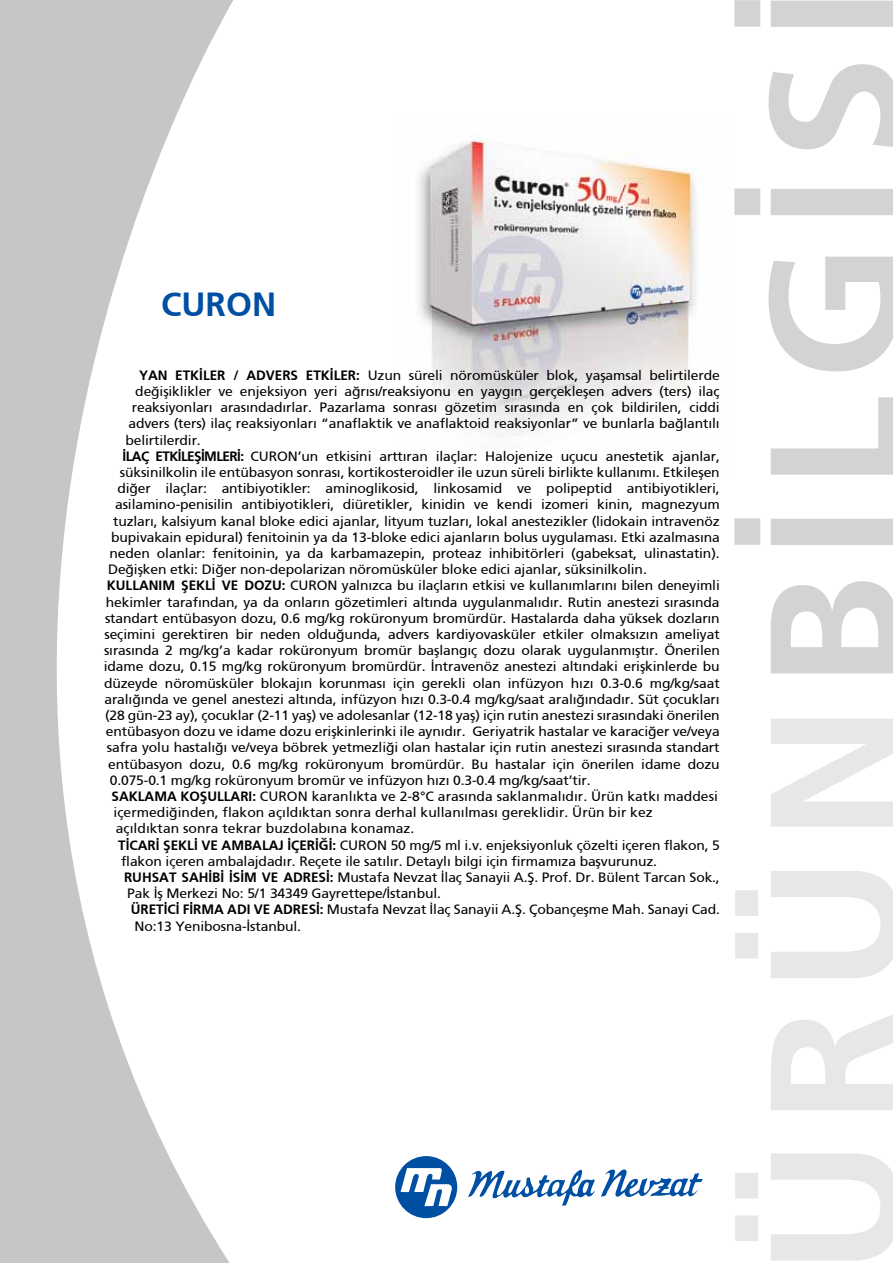
<style>
.page{position:relative;width:893px;height:1263px;background:#fff}
.page>*{position:absolute;margin:0;border:0;box-sizing:border-box;transform-origin:0 0}
.t1{font:182.7px "Frutiger TX Bold";letter-spacing:.085em;color:#d1d3d4}
.t2{font:33.45px "Frutiger TX Bold";color:#004fa3}
.t3{font:13.5px "Frutiger TX";letter-spacing:-.01em;color:#000}
.s1{font-family:"Frutiger TX Bold"}
.s2{color:#e6e7e8}
</style>
<div class="page">
<img style="left:418px;top:133px;width:286px;height:304px">
<svg style="left:0;top:0;width:234px;height:1263px"></svg>
<svg style="left:468px;top:1169px;width:235px;height:37px"></svg>
<svg style="left:395px;top:1156px;width:62px;height:62px"></svg>
<h2 class="t2" style="left:161px;top:285px;width:116px">CURON</h2>
<p class="t3" style="left:139px;top:367px;width:582px"><span class="s1">YAN ETKİLER / ADVERS ETKİLER:</span> Uzun süreli nöromüsküler blok, yaşamsal belirtilerde</p>
<p class="t3" style="left:135px;top:383px;width:586px">değişiklikler ve enjeksiyon yeri ağrısı/reaksiyonu en yaygın gerçekleşen advers (ters) ilaç</p>
<p class="t3" style="left:132px;top:399px;width:589px">reaksiyonları arasındadırlar. Pazarlama sonrası gözetim sırasında en çok bildirilen, ciddi</p>
<p class="t3" style="left:129px;top:416px;width:593px">advers (ters) ilaç reaksiyonları “anaflaktik ve anaflaktoid reaksiyonlar” ve bunlarla bağlantılı</p>
<p class="t3" style="left:125px;top:432px;width:77px">belirtilerdir.</p>
<p class="t3" style="left:123px;top:448px;width:599px"><span class="s1">İLAÇ ETKİLEŞİMLERİ:</span> CURON’un etkisini arttıran ilaçlar: Halojenize uçucu anestetik ajanlar,</p>
<p class="t3" style="left:120px;top:464px;width:601px">süksinilkolin ile entübasyon sonrası, kortikosteroidler ile uzun süreli birlikte kullanımı. Etkileşen</p>
<p class="t3" style="left:117px;top:480px;width:604px">diğer ilaçlar: antibiyotikler: aminoglikosid, linkosamid ve polipeptid antibiyotikleri,</p>
<p class="t3" style="left:115px;top:497px;width:606px">asilamino-penisilin antibiyotikleri, diüretikler, kinidin ve kendi izomeri kinin, magnezyum</p>
<p class="t3" style="left:113px;top:513px;width:608px">tuzları, kalsiyum kanal bloke edici ajanlar, lityum tuzları, lokal anestezikler (lidokain intravenöz</p>
<p class="t3" style="left:111px;top:529px;width:610px">bupivakain epidural) fenitoinin ya da 13-bloke edici ajanların bolus uygulaması. Etki azalmasına</p>
<p class="t3" style="left:110px;top:545px;width:612px">neden olanlar: fenitoinin, ya da karbamazepin, proteaz inhibitörleri (gabeksat, ulinastatin).</p>
<p class="t3" style="left:108px;top:561px;width:540px">Değişken etki: Diğer non-depolarizan nöromüsküler bloke edici ajanlar, süksinilkolin.</p>
<p class="t3" style="left:107px;top:578px;width:614px"><span class="s1">KULLANIM ŞEKLİ VE DOZU:</span> CURON yalnızca bu ilaçların etkisi ve kullanımlarını bilen deneyimli</p>
<p class="t3" style="left:106px;top:594px;width:615px">hekimler tarafından, ya da onların gözetimleri altında uygulanmalıdır. Rutin anestezi sırasında</p>
<p class="t3" style="left:105px;top:610px;width:616px">standart entübasyon dozu, 0.6 mg/kg roküronyum bromürdür. Hastalarda daha yüksek dozların</p>
<p class="t3" style="left:104px;top:626px;width:617px">seçimini gerektiren bir neden olduğunda, advers kardiyovasküler etkiler olmaksızın ameliyat</p>
<p class="t3" style="left:104px;top:642px;width:617px">sırasında 2 mg/kg’a kadar roküronyum bromür başlangıç dozu olarak uygulanmıştır. Önerilen</p>
<p class="t3" style="left:104px;top:659px;width:617px">idame dozu, 0.15 mg/kg roküronyum bromürdür. İntravenöz anestezi altındaki erişkinlerde bu</p>
<p class="t3" style="left:104px;top:675px;width:617px">düzeyde nöromüsküler blokajın korunması için gerekli olan infüzyon hızı 0.3-0.6 mg/kg/saat</p>
<p class="t3" style="left:104px;top:691px;width:617px">aralığında ve genel anestezi altında, infüzyon hızı 0.3-0.4 mg/kg/saat aralığındadır. Süt çocukları</p>
<p class="t3" style="left:105px;top:707px;width:616px">(28 gün-23 ay), çocuklar (2-11 yaş) ve adolesanlar (12-18 yaş) için rutin anestezi sırasındaki önerilen</p>
<p class="t3" style="left:106px;top:723px;width:615px">entübasyon dozu ve idame dozu erişkinlerinki ile aynıdır. Geriyatrik hastalar ve karaciğer ve/veya</p>
<p class="t3" style="left:107px;top:740px;width:614px">safra yolu hastalığı ve/veya böbrek yetmezliği olan hastalar için rutin anestezi sırasında standart</p>
<p class="t3" style="left:108px;top:756px;width:613px">entübasyon dozu, 0.6 mg/kg roküronyum bromürdür. Bu hastalar için önerilen idame dozu</p>
<p class="t3" style="left:110px;top:772px;width:482px">0.075-0.1 mg/kg roküronyum bromür ve infüzyon hızı 0.3-0.4 mg/kg/saat’tir.</p>
<p class="t3" style="left:112px;top:788px;width:608px"><span class="s1">SAKLAMA KOŞULLARI:</span> CURON karanlıkta ve 2-8°C arasında saklanmalıdır. Ürün katkı maddesi</p>
<p class="t3" style="left:114px;top:804px;width:541px">içermediğinden, flakon açıldıktan sonra derhal kullanılması gereklidir. Ürün bir kez</p>
<p class="t3" style="left:116px;top:821px;width:300px">açıldıktan sonra tekrar buzdolabına konamaz.</p>
<p class="t3" style="left:118px;top:837px;width:603px"><span class="s1">TİCARİ ŞEKLİ VE AMBALAJ İÇERİĞİ:</span> CURON 50 mg/5 ml i.v. enjeksiyonluk çözelti içeren flakon, 5</p>
<p class="t3" style="left:121px;top:853px;width:537px">flakon içeren ambalajdadır. Reçete ile satılır. Detaylı bilgi için firmamıza başvurunuz.</p>
<p class="t3" style="left:124px;top:869px;width:597px"><span class="s1">RUHSAT SAHİBİ İSİM VE ADRESİ:</span> Mustafa Nevzat İlaç Sanayii A.Ş. Prof. Dr. Bülent Tarcan Sok.,</p>
<p class="t3" style="left:127px;top:885px;width:315px">Pak İş Merkezi No: 5/1 34349 Gayrettepe/İstanbul.</p>
<p class="t3" style="left:131px;top:902px;width:591px"><span class="s1">ÜRETİCİ FİRMA ADI VE ADRESİ:</span> Mustafa Nevzat İlaç Sanayii A.Ş. Çobançeşme Mah. Sanayi Cad.</p>
<p class="t3" style="left:135px;top:918px;width:168px">No:13 Yenibosna-İstanbul.</p>
<h1 class="t1" style="left:727px;top:1275px;width:1289px;rotate:-90deg"><span class="s2">ÜRÜN</span>BİLGİSİ</h1>
</div>
